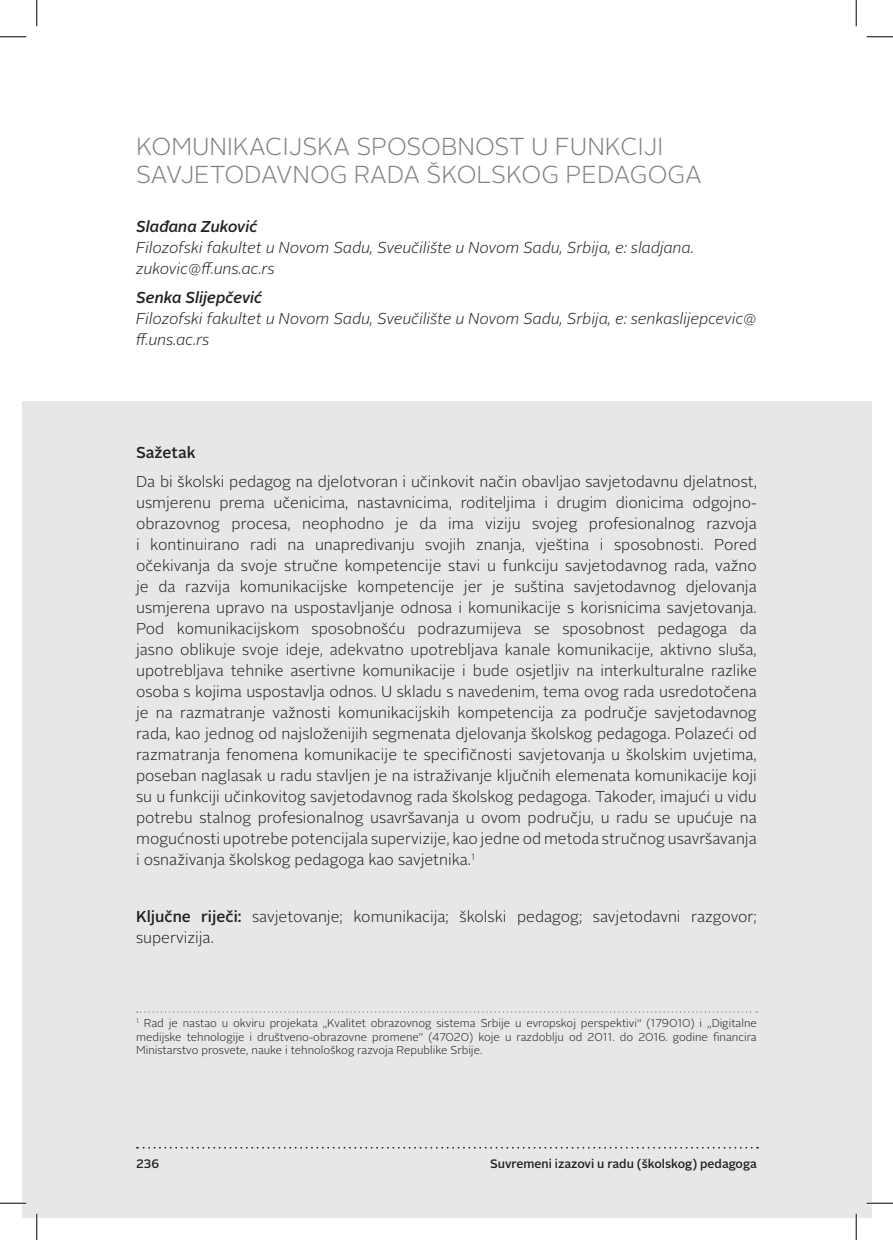
<style>
.page{position:relative;width:893px;height:1240px;background:#fff}
.page>*{position:absolute;margin:0;border:0;box-sizing:border-box;transform-origin:0 0}
.t1{font:300 24.5px/28px "Alright Sans";color:#808285}
.t2{font:300 15.75px/21px "Alright Sans";color:#231f20;text-align:justify}
.t3{font:italic 300 15.75px/21px "Alright Sans";color:#231f20}
.t4{font:italic 500 15.75px "Alright Sans";color:#231f20}
.t5{font:500 15.75px "Alright Sans";color:#231f20}
.t6{font:500 12.25px "Alright Sans";color:#231f20}
.t7{font:300 11.38px/13.7px "Alright Sans";color:#231f20;text-align:justify}
.s1{font-weight:500}
</style>
<div class="page">
<div style="left:22px;top:401px;width:848px;height:816px;background:#e6e7e9"></div>
<svg style="left:137px;top:1146px;width:620px;height:2px"></svg>
<svg style="left:137px;top:1011px;width:619px;height:1px"></svg>
<hr style="left:0;top:1201px;width:26px;height:3px;background:#fff">
<hr style="left:866px;top:1201px;width:26px;height:3px;background:#fff">
<hr style="left:36px;top:1213px;width:2px;height:26px;background:#fff">
<hr style="left:854px;top:1213px;width:2px;height:26px;background:#fff">
<svg style="left:0;top:36px;width:26px;height:1px"></svg>
<svg style="left:866px;top:36px;width:26px;height:1px"></svg>
<svg style="left:0;top:1202px;width:26px;height:1px"></svg>
<svg style="left:866px;top:1202px;width:26px;height:1px"></svg>
<svg style="left:36px;top:0;width:1px;height:26px"></svg>
<svg style="left:36px;top:1213px;width:1px;height:26px"></svg>
<svg style="left:855px;top:0;width:1px;height:26px"></svg>
<svg style="left:855px;top:1213px;width:1px;height:26px"></svg>
<h1 class="t1" style="left:136px;top:132px;width:567px">KOMUNIKACIJSKA SPOSOBNOST U FUNKCIJI<br>SAVJETODAVNOG RADA ŠKOLSKOG PEDAGOGA</h1>
<p class="t4" style="left:136px;top:216px;width:123px">Slađana Zuković</p>
<p class="t3" style="left:136px;top:237px;width:559px">Filozofski fakultet u Novom Sadu, Sveučilište u Novom Sadu, Srbija, e: sladjana. zukovic@ff.uns.ac.rs</p>
<p class="t4" style="left:136px;top:286px;width:128px">Senka Slijepčević</p>
<p class="t3" style="left:136px;top:308px;width:622px">Filozofski fakultet u Novom Sadu, Sveučilište u Novom Sadu, Srbija, e: senkaslijepcevic@ ff.uns.ac.rs</p>
<p class="t5" style="left:136px;top:442px;width:61px">Sažetak</p>
<p class="t2" style="left:136px;top:471px;width:622px">Da bi školski pedagog na djelotvoran i učinkovit način obavljao savjetodavnu djelatnost, usmjerenu prema učenicima, nastavnicima, roditeljima i drugim dionicima odgojno&shy;obrazovnog procesa, neophodno je da ima viziju svojeg profesionalnog razvoja i kontinuirano radi na unapređivanju svojih znanja, vještina i sposobnosti. Pored očekivanja da svoje stručne kompetencije stavi u funkciju savjetodavnog rada, važno je da razvija komunikacijske kompetencije jer je suština savjetodavnog djelovanja usmjerena upravo na uspostavljanje odnosa i komunikacije s korisnicima savjetovanja.<br>Pod komunikacijskom sposobnošću podrazumijeva se sposobnost pedagoga da jasno oblikuje svoje ideje, adekvatno upotrebljava kanale komunikacije, aktivno sluša, upotrebljava tehnike asertivne komunikacije i bude osjetljiv na interkulturalne razlike osoba s kojima uspostavlja odnos. U skladu s navedenim, tema ovog rada usredotočena je na razmatranje važnosti komunikacijskih kompetencija za područje savjetodavnog rada, kao jednog od najsloženijih segmenata djelovanja školskog pedagoga. Polazeći od razmatranja fenomena komunikacije te specifičnosti savjetovanja u školskim uvjetima, poseban naglasak u radu stavljen je na istraživanje ključnih elemenata komunikacije koji su u funkciji učinkovitog savjetodavnog rada školskog pedagoga. Također, imajući u vidu potrebu stalnog profesionalnog usavršavanja u ovom području, u radu se upućuje na mogućnosti upotrebe potencijala supervizije, kao jedne od metoda stručnog usavršavanja i osnaživanja školskog pedagoga kao savjetnika.<sup>1</sup></p>
<p class="t2" style="left:136px;top:906px;width:622px"><span class="s1">Ključne riječi:</span> savjetovanje; komunikacija; školski pedagog; savjetodavni razgovor; supervizija.</p>
<p class="t7" style="left:136px;top:1016px;width:622px"><sup>1</sup> Rad je nastao u okviru projekata „Kvalitet obrazovnog sistema Srbije u evropskoj perspektivi“ (179010) i „Digitalne medijske tehnologije i društveno-obrazovne promene” (47020) koje u razdoblju od 2011. do 2016. godine financira Ministarstvo prosvete, nauke i tehnološkog razvoja Republike Srbije.</p>
<p class="t6" style="left:136px;top:1155px;width:25px">236</p>
<p class="t6" style="left:490px;top:1155px;width:268px">Suvremeni izazovi u radu (školskog) pedagoga</p>
</div>
